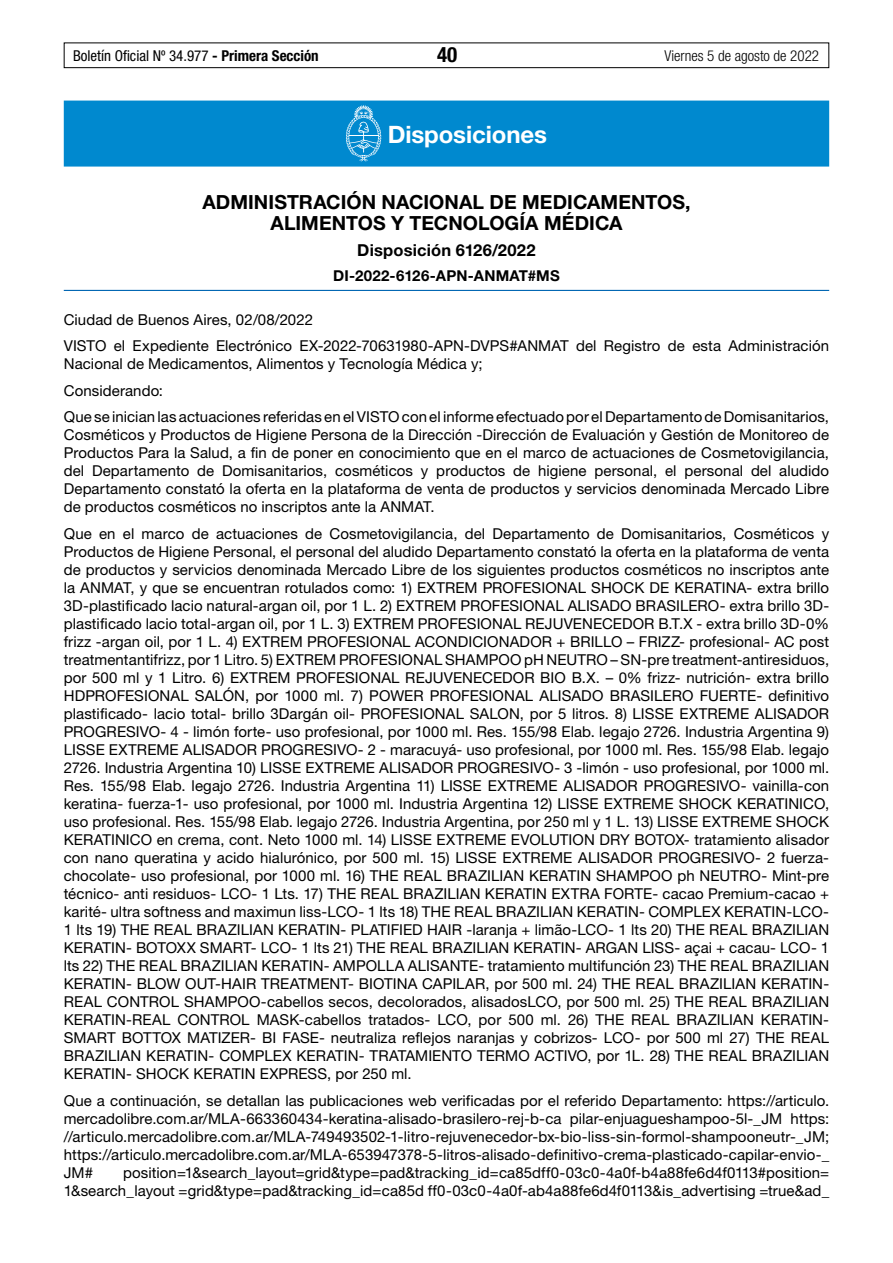
<style>
.page{position:relative;width:893px;height:1263px;background:#fff}
.page>*{position:absolute;margin:0;border:0;box-sizing:border-box;transform-origin:0 0}
.t1{font:700 24px "Helvetica Neue LT Std";letter-spacing:-.005em;color:#fff}
.t2{font:700 condensed 21px "Helvetica Neue LT Std";color:#000}
.t3{font:700 19.5px/21px "Helvetica Neue LT Std";letter-spacing:.005em;color:#000;text-align:center}
.t4{font:700 16.5px "Helvetica Neue LT Std";letter-spacing:.01em;color:#000}
.t5{font:15px/18px "Helvetica Neue LT Std";letter-spacing:.005em;color:#000;text-align:justify}
.t6{font:condensed 15px "Helvetica Neue LT Std";color:#000}
.t7{font:700 15px "Helvetica Neue LT Std";letter-spacing:.015em;color:#000}
.t8{font:300 condensed 15px "Helvetica Neue LT Std";color:#000}
.s1{font-weight:700}
</style>
<div class="page">
<div style="left:64px;top:43px;width:765px;height:25px;border:1px solid #000"></div>
<div style="left:64px;top:101px;width:765px;height:66px;background:#0089cf"></div>
<hr style="left:64px;top:290px;width:765px;height:1px;background:#0066b3">
<svg style="left:346px;top:105px;width:35px;height:56px"></svg>
<p class="t6" style="left:73px;top:47px;width:247px">Boletín Oficial Nº 34.977 <span class="s1">- Primera Sección</span></p>
<h2 class="t2" style="left:437px;top:42px;width:22px">40</h2>
<p class="t8" style="left:665px;top:47px;width:156px">Viernes 5 de agosto de 2022</p>
<h1 class="t1" style="left:388px;top:120px;width:161px">Disposiciones</h1>
<h3 class="t3" style="left:202px;top:191px;width:490px">ADMINISTRACIÓN NACIONAL DE MEDICAMENTOS,<br>ALIMENTOS Y TECNOLOGÍA MÉDICA</h3>
<p class="t4" style="left:357px;top:240px;width:180px">Disposición 6126/2022</p>
<p class="t7" style="left:333px;top:267px;width:228px">DI-2022-6126-APN-ANMAT#MS</p>
<p class="t5" style="left:64px;top:306px;width:767px;line-height:26.5px">Ciudad de Buenos Aires, 02/08/2022<br>VISTO el Expediente Electrónico EX-2022-70631980-APN-DVPS#ANMAT del Registro de esta Administración</p>
<p class="t5" style="left:64px;top:351px;width:767px;line-height:26.5px;text-align:left">Nacional de Medicamentos, Alimentos y Tecnología Médica y;<br>Considerando:<br>Que se inician las actuaciones referidas en el VISTO con el informe efectuado por el Departamento de Domisanitarios,</p>
<p class="t5" style="left:64px;top:426px;width:767px">Cosméticos y Productos de Higiene Persona de la Dirección -Dirección de Evaluación y Gestión de Monitoreo de Productos Para la Salud, a fin de poner en conocimiento que en el marco de actuaciones de Cosmetovigilancia, del Departamento de Domisanitarios, cosméticos y productos de higiene personal, el personal del aludido Departamento constató la oferta en la plataforma de venta de productos y servicios denominada Mercado Libre de productos cosméticos no inscriptos ante la ANMAT.</p>
<p class="t5" style="left:64px;top:524px;width:767px">Que en el marco de actuaciones de Cosmetovigilancia, del Departamento de Domisanitarios, Cosméticos y Productos de Higiene Personal, el personal del aludido Departamento constató la oferta en la plataforma de venta de productos y servicios denominada Mercado Libre de los siguientes productos cosméticos no inscriptos ante la ANMAT, y que se encuentran rotulados como: 1) EXTREM PROFESIONAL SHOCK DE KERATINA- extra brillo 3D-plastificado lacio natural-argan oil, por 1 L. 2) EXTREM PROFESIONAL ALISADO BRASILERO- extra brillo 3D&shy;plastificado lacio total-argan oil, por 1 L. 3) EXTREM PROFESIONAL REJUVENECEDOR B.T.X - extra brillo 3D-0% frizz -argan oil, por 1 L. 4) EXTREM PROFESIONAL ACONDICIONADOR + BRILLO – FRIZZ- profesional- AC post treatmentantifrizz, por 1 Litro. 5) EXTREM PROFESIONAL SHAMPOO pH NEUTRO – SN-pre treatment-antiresiduos, por 500 ml y 1 Litro. 6) EXTREM PROFESIONAL REJUVENECEDOR BIO B.X. – 0% frizz- nutrición- extra brillo HDPROFESIONAL SALÓN, por 1000 ml. 7) POWER PROFESIONAL ALISADO BRASILERO FUERTE- definitivo plastificado- lacio total- brillo 3Dargán oil- PROFESIONAL SALON, por 5 litros. 8) LISSE EXTREME ALISADOR PROGRESIVO- 4 - limón forte- uso profesional, por 1000 ml. Res. 155/98 Elab. legajo 2726. Industria Argentina 9)<br>LISSE EXTREME ALISADOR PROGRESIVO- 2 - maracuyá- uso profesional, por 1000 ml. Res. 155/98 Elab. legajo 2726. Industria Argentina 10) LISSE EXTREME ALISADOR PROGRESIVO- 3 -limón - uso profesional, por 1000 ml.<br>Res. 155/98 Elab. legajo 2726. Industria Argentina 11) LISSE EXTREME ALISADOR PROGRESIVO- vainilla-con keratina- fuerza-1- uso profesional, por 1000 ml. Industria Argentina 12) LISSE EXTREME SHOCK KERATINICO, uso profesional. Res. 155/98 Elab. legajo 2726. Industria Argentina, por 250 ml y 1 L. 13) LISSE EXTREME SHOCK KERATINICO en crema, cont. Neto 1000 ml. 14) LISSE EXTREME EVOLUTION DRY BOTOX- tratamiento alisador con nano queratina y acido hialurónico, por 500 ml. 15) LISSE EXTREME ALISADOR PROGRESIVO- 2 fuerza&shy;chocolate- uso profesional, por 1000 ml. 16) THE REAL BRAZILIAN KERATIN SHAMPOO ph NEUTRO- Mint-pre técnico- anti residuos- LCO- 1 Lts. 17) THE REAL BRAZILIAN KERATIN EXTRA FORTE- cacao Premium-cacao + karité- ultra softness and maximun liss-LCO- 1 lts 18) THE REAL BRAZILIAN KERATIN- COMPLEX KERATIN-LCO-1 lts 19) THE REAL BRAZILIAN KERATIN- PLATIFIED HAIR -laranja + limão-LCO- 1 lts 20) THE REAL BRAZILIAN KERATIN- BOTOXX SMART- LCO- 1 lts 21) THE REAL BRAZILIAN KERATIN- ARGAN LISS- açai + cacau- LCO- 1 lts 22) THE REAL BRAZILIAN KERATIN- AMPOLLA ALISANTE- tratamiento multifunción 23) THE REAL BRAZILIAN KERATIN- BLOW OUT-HAIR TREATMENT- BIOTINA CAPILAR, por 500 ml. 24) THE REAL BRAZILIAN KERATIN-REAL CONTROL SHAMPOO-cabellos secos, decolorados, alisadosLCO, por 500 ml. 25) THE REAL BRAZILIAN KERATIN-REAL CONTROL MASK-cabellos tratados- LCO, por 500 ml. 26) THE REAL BRAZILIAN KERATIN-SMART BOTTOX MATIZER- BI FASE- neutraliza reflejos naranjas y cobrizos- LCO- por 500 ml 27) THE REAL BRAZILIAN KERATIN- COMPLEX KERATIN- TRATAMIENTO TERMO ACTIVO, por 1L. 28) THE REAL BRAZILIAN KERATIN- SHOCK KERATIN EXPRESS, por 250 ml.</p>
<p class="t5" style="left:64px;top:1091px;width:767px">Que a continuación, se detallan las publicaciones web verificadas por el referido Departamento: https://articulo. mercadolibre.com.ar/MLA-663360434-keratina-alisado-brasilero-rej-b-ca pilar-enjuagueshampoo-5l-_JM https: //articulo.mercadolibre.com.ar/MLA-749493502-1-litro-rejuvenecedor-bx-bio-liss-sin-formol-shampooneutr-_JM; https://articulo.mercadolibre.com.ar/MLA-653947378-5-litros-alisado-definitivo-crema-plasticado-capilar-envio-_ JM#</p>
<p class="t5" style="left:64px;top:1163px;width:767px;text-align:right">position=1&amp;search_layout=grid&amp;type=pad&amp;tracking_id=ca85dff0-03c0-4a0f-b4a88fe6d4f0113#position=<br>1&amp;search_layout =grid&amp;type=pad&amp;tracking_id=ca85d ff0-03c0-4a0f-ab4a88fe6d4f0113&amp;is_advertising =true&amp;ad_</p>
</div>
